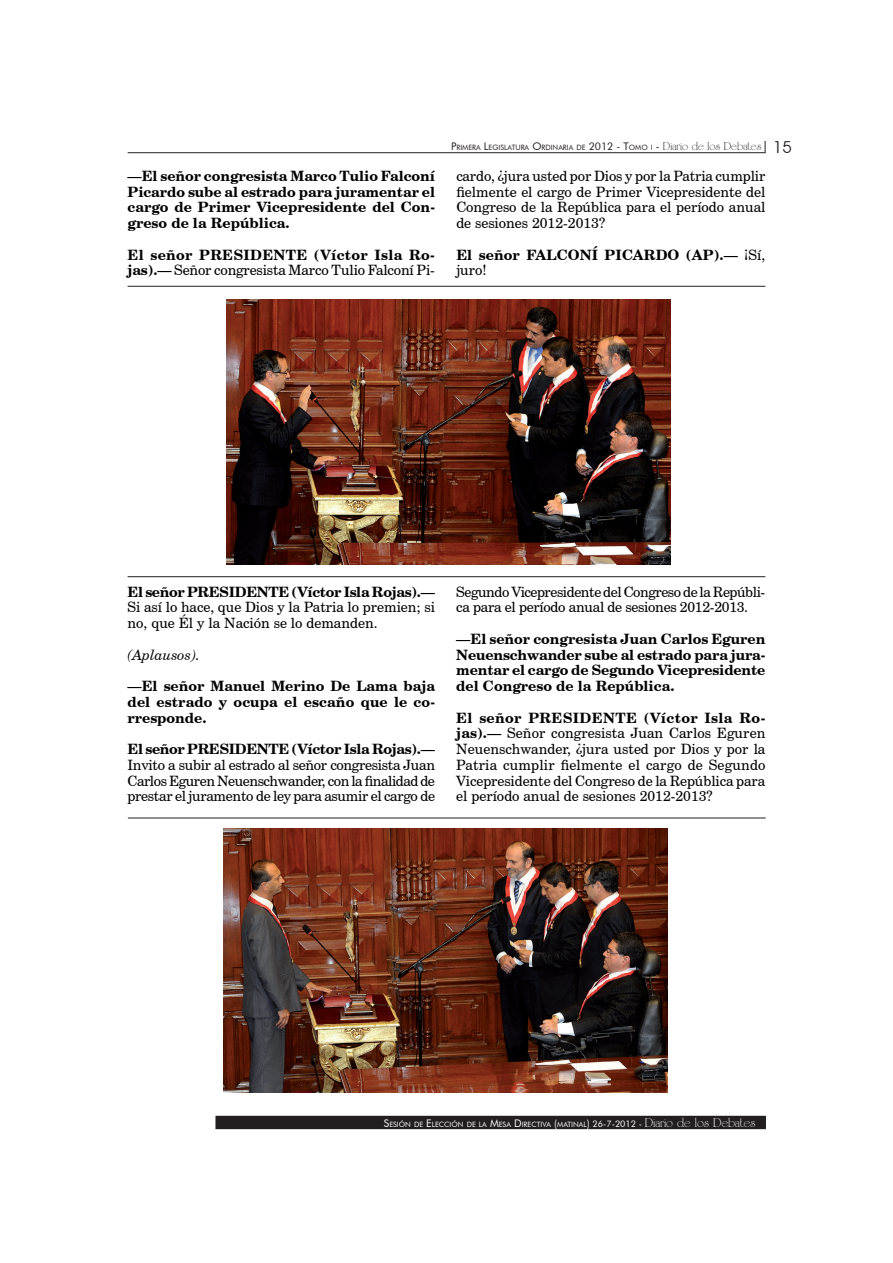
<style>
.page{position:relative;width:893px;height:1263px;background:#fff}
.page>*{position:absolute;margin:0;border:0;box-sizing:border-box;transform-origin:0 0}
.t1{font:14.25px/15.8px "Century Schoolbook BT";letter-spacing:-.005em;color:#000;text-align:justify}
.t2{font:700 14.25px/15.8px "Century Schoolbook BT";color:#000;text-align:justify}
.t3{font:14.25px/15.8px "Century Schoolbook BT";letter-spacing:-.03em;color:#000}
.t4{font:700 14.25px/15.8px "Century Schoolbook BT";letter-spacing:.02em;color:#000}
.t5{font:700 14.25px "Century Schoolbook BT";letter-spacing:-.025em;color:#000}
.t6{font:italic 14.25px "Century Schoolbook BT";color:#000}
.t7{font:7.35px "Futura BT";color:#fff}
.t8{font:7.35px "Futura BT";color:#231f20}
.s1{font-weight:400}
.s2{font-size:10.5px}
.s3{font-family:"University Roman BT";font-size:12px}
.s4{font-family:"Avant Garde IT Cby BT";font-size:16.5px}
.s5{font-weight:700}
.s6{font-size:9px}
.s7{font-family:"University Roman BT";font-size:13.5px}
</style>
<div class="page">
<hr style="left:128px;top:152px;width:637px;height:1px;background:#231f20">
<svg style="left:765px;top:141px;width:1px;height:12px"></svg>
<div style="left:216px;top:1116px;width:549px;height:13px;background:#231f20"></div>
<hr style="left:128px;top:286px;width:637px;height:1px;background:#231f20">
<hr style="left:128px;top:576px;width:637px;height:1px;background:#231f20">
<hr style="left:128px;top:818px;width:638px;height:1px;background:#231f20">
<img style="left:226px;top:299px;width:444px;height:265px">
<img style="left:224px;top:828px;width:444px;height:265px">
<p class="t2" style="left:128px;top:168px;width:309px">—El señor congresista Marco Tulio Falconí Picardo sube al estrado para juramentar el cargo de Primer Vicepresidente del Con&shy;greso de la República.</p>
<p class="t4" style="left:128px;top:246px;width:309px">El señor PRESIDENTE (Víctor Isla Ro&shy;jas).— <span class="s1">Señor congresista Marco Tulio Falconí Pi-</span></p>
<p class="t8" style="left:451px;top:143px;width:342px"><span class="s2">P</span>RIMERA <span class="s2">L</span>EGISLATURA <span class="s2">O</span>RDINARIA DE <span class="s2">2012 - T</span>OMO I <span class="s2">-</span> <span class="s3">Diario de los Debates</span> <span class="s4">15</span></p>
<p class="t1" style="left:456px;top:168px;width:311px">cardo, ¿jura usted por Dios y por la Patria cumplir fielmente el cargo de Primer Vicepresidente del Congreso de la República para el período anual de sesiones 2012-2013?</p>
<p class="t2" style="left:456px;top:246px;width:311px">El señor FALCONÍ PICARDO (AP).— <span class="s1">¡Sí, juro!</span></p>
<p class="t5" style="left:128px;top:581px;width:309px">El señor PRESIDENTE (Víctor Isla Rojas).—</p>
<p class="t1" style="left:128px;top:599px;width:309px">Si así lo hace, que Dios y la Patria lo premien; si no, que Él y la Nación se lo demanden.</p>
<p class="t6" style="left:128px;top:644px;width:74px">(Aplausos).</p>
<p class="t2" style="left:128px;top:678px;width:309px">—El señor Manuel Merino De Lama baja del estrado y ocupa el escaño que le co&shy;rresponde.</p>
<p class="t5" style="left:128px;top:739px;width:309px">El señor PRESIDENTE (Víctor Isla Rojas).—</p>
<p class="t1" style="left:128px;top:756px;width:309px">Invito a subir al estrado al señor congresista Juan Carlos Eguren Neuenschwander, con la finalidad de prestar el juramento de ley para asumir el cargo de</p>
<p class="t3" style="left:456px;top:583px;width:310px">Segundo Vicepresidente del Congreso de la Repúbli&shy;ca para el período anual de sesiones 2012-2013.</p>
<p class="t2" style="left:456px;top:630px;width:311px">—El señor congresista Juan Carlos Eguren Neuenschwander sube al estrado para jura&shy;mentar el cargo de Segundo Vicepresidente del Congreso de la República.</p>
<p class="t1" style="left:456px;top:709px;width:311px"><span class="s5">El señor PRESIDENTE (Víctor Isla Ro&shy;jas).—</span> Señor congresista Juan Carlos Eguren Neuenschwander, ¿jura usted por Dios y por la Patria cumplir fielmente el cargo de Segundo Vicepresidente del Congreso de la República para el período anual de sesiones 2012-2013?</p>
<p class="t7" style="left:384px;top:1119px;width:373px"><span class="s2">S</span>ESIÓN DE <span class="s2">E</span> LECCIÓN DE LA <span class="s2">M</span>ESA <span class="s2">D</span> IRECTIVA <span class="s2">(</span>MATINAL<span class="s2">)</span> <span class="s6">26-7-2012 -</span> <span class="s7">Diario de los Debates</span></p>
</div>
